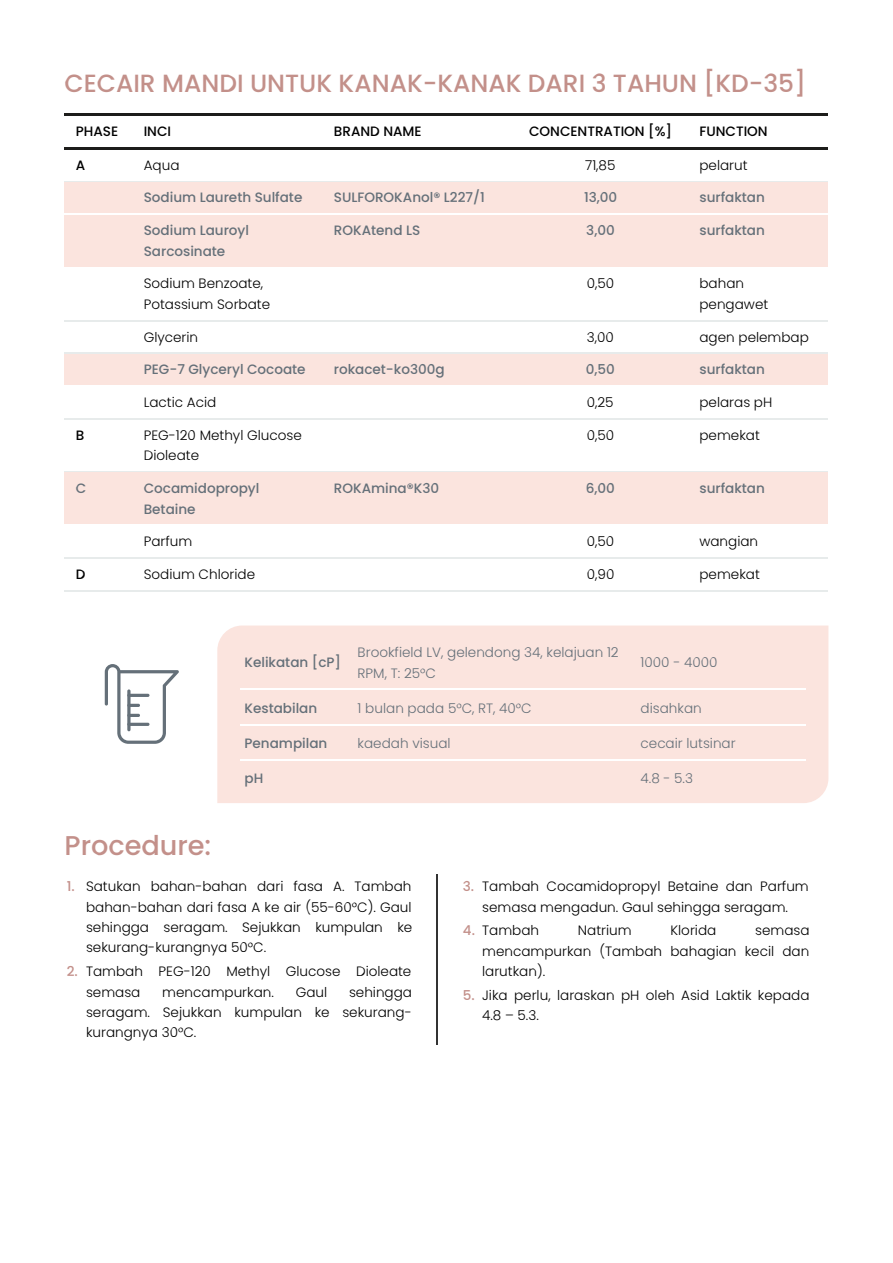
<style>
.page{position:relative;width:893px;height:1263px;background:#fff}
.page>*{position:absolute;margin:0;border:0;box-sizing:border-box;transform-origin:0 0}
.t1{font:500 27.15px "Poppins";letter-spacing:.005em;color:#c3908a}
.t2{font:24.9px "Medium Poppins";letter-spacing:.005em;color:#c3908a}
.t3{font:13.5px/20.4px "Light Poppins";letter-spacing:.005em;color:#000}
.t4{font:500 13.5px/20.4px "Poppins";letter-spacing:.005em;color:#657079}
.t5{font:13.5px/20.4px "Light Poppins";letter-spacing:.005em;color:#657079}
.t6{font:500 13.5px "Poppins";letter-spacing:.005em;color:#000}
.s1{font-family:"Poppins";font-weight:500;color:#c3908a}
</style>
<div class="page">
<hr style="left:64px;top:113px;width:764px;height:2px;background:#1d1d1b">
<hr style="left:64px;top:147px;width:764px;height:2px;background:#1d1d1b">
<hr style="left:64px;top:181px;width:764px;height:1px;background:#e7ebeb">
<div style="left:64px;top:182px;width:764px;height:33px;background:#fbe4de"></div>
<hr style="left:64px;top:214px;width:764px;height:1px;background:#fff">
<div style="left:64px;top:215px;width:764px;height:53px;background:#fbe4de"></div>
<hr style="left:64px;top:267px;width:764px;height:1px;background:#fff">
<hr style="left:64px;top:320px;width:764px;height:1px;background:#e7ebeb">
<hr style="left:64px;top:353px;width:764px;height:1px;background:#e7ebeb">
<div style="left:64px;top:354px;width:764px;height:33px;background:#fbe4de"></div>
<hr style="left:64px;top:386px;width:764px;height:1px;background:#fff">
<hr style="left:64px;top:419px;width:764px;height:1px;background:#e7ebeb">
<hr style="left:64px;top:472px;width:764px;height:1px;background:#e7ebeb">
<div style="left:64px;top:473px;width:764px;height:53px;background:#fbe4de"></div>
<hr style="left:64px;top:525px;width:764px;height:1px;background:#fff">
<hr style="left:64px;top:558px;width:764px;height:1px;background:#e7ebeb">
<hr style="left:64px;top:590px;width:764px;height:2px;background:#e7ebeb">
<div style="left:217px;top:626px;width:611px;height:177px;background:#fbe4de"></div>
<hr style="left:240px;top:689px;width:113px;height:1px;background:#fff">
<hr style="left:353px;top:689px;width:283px;height:1px;background:#fff">
<hr style="left:636px;top:689px;width:169px;height:1px;background:#fff">
<hr style="left:240px;top:724px;width:113px;height:1px;background:#fff">
<hr style="left:353px;top:724px;width:283px;height:1px;background:#fff">
<hr style="left:636px;top:724px;width:169px;height:1px;background:#fff">
<hr style="left:240px;top:759px;width:113px;height:1px;background:#fff">
<hr style="left:353px;top:759px;width:283px;height:1px;background:#fff">
<hr style="left:636px;top:759px;width:169px;height:1px;background:#fff">
<hr style="left:437px;top:874px;width:1px;height:171px;background:#333">
<svg style="left:105px;top:664px;width:74px;height:80px"></svg>
<hr style="left:127px;top:694px;width:22px;height:3px;background:#657079;border-radius:2px">
<h2 class="t2" style="left:64px;top:66px;width:743px">CECAIR MANDI UNTUK KANAK-KANAK DARI 3 TAHUN [KD-35]</h2>
<p class="t6" style="left:76px;top:122px;width:44px">PHASE</p>
<p class="t6" style="left:144px;top:122px;width:29px">INCI</p>
<p class="t6" style="left:334px;top:122px;width:89px">BRAND NAME</p>
<p class="t6" style="left:529px;top:122px;width:144px">CONCENTRATION [%]</p>
<p class="t6" style="left:699px;top:122px;width:70px">FUNCTION</p>
<p class="t6" style="left:76px;top:156px;width:11px">A</p>
<p class="t3" style="left:144px;top:155px;width:37px">Aqua</p>
<p class="t3" style="left:585px;top:155px;width:32px">71,85</p>
<p class="t3" style="left:699px;top:155px;width:50px">pelarut</p>
<p class="t4" style="left:144px;top:188px;width:160px">Sodium Laureth Sulfate</p>
<p class="t4" style="left:334px;top:188px;width:152px">SULFOROKAnol® L227/1</p>
<p class="t4" style="left:584px;top:188px;width:35px">13,00</p>
<p class="t4" style="left:699px;top:188px;width:67px">surfaktan</p>
<p class="t4" style="left:144px;top:220px;width:107px">Sodium Lauroyl<br>Sarcosinate</p>
<p class="t4" style="left:334px;top:220px;width:88px">ROKAtend LS</p>
<p class="t4" style="left:586px;top:220px;width:30px">3,00</p>
<p class="t4" style="left:699px;top:220px;width:67px">surfaktan</p>
<p class="t3" style="left:144px;top:274px;width:128px">Sodium Benzoate,<br>Potassium Sorbate</p>
<p class="t3" style="left:587px;top:274px;width:29px">0,50</p>
<p class="t3" style="left:699px;top:274px;width:70px">bahan pengawet</p>
<p class="t3" style="left:144px;top:327px;width:56px">Glycerin</p>
<p class="t3" style="left:587px;top:327px;width:28px">3,00</p>
<p class="t3" style="left:699px;top:327px;width:111px">agen pelembap</p>
<p class="t4" style="left:144px;top:359px;width:163px">PEG-7 Glyceryl Cocoate</p>
<p class="t4" style="left:334px;top:359px;width:112px">rokacet-ko300g</p>
<p class="t4" style="left:585px;top:359px;width:31px">0,50</p>
<p class="t4" style="left:699px;top:359px;width:67px">surfaktan</p>
<p class="t3" style="left:144px;top:392px;width:74px">Lactic Acid</p>
<p class="t3" style="left:587px;top:392px;width:28px">0,25</p>
<p class="t3" style="left:699px;top:392px;width:74px">pelaras pH</p>
<p class="t6" style="left:76px;top:426px;width:10px">B</p>
<p class="t3" style="left:144px;top:425px;width:159px">PEG-120 Methyl Glucose<br>Dioleate</p>
<p class="t3" style="left:587px;top:425px;width:29px">0,50</p>
<p class="t3" style="left:699px;top:425px;width:62px">pemekat</p>
<p class="t4" style="left:76px;top:478px;width:12px">C</p>
<p class="t4" style="left:144px;top:478px;width:117px">Cocamidopropyl<br>Betaine</p>
<p class="t4" style="left:334px;top:478px;width:107px">ROKAmina®K30</p>
<p class="t4" style="left:585px;top:478px;width:31px">6,00</p>
<p class="t4" style="left:699px;top:478px;width:67px">surfaktan</p>
<p class="t3" style="left:144px;top:531px;width:50px">Parfum</p>
<p class="t3" style="left:587px;top:531px;width:29px">0,50</p>
<p class="t3" style="left:699px;top:531px;width:60px">wangian</p>
<p class="t6" style="left:76px;top:565px;width:11px">D</p>
<p class="t3" style="left:144px;top:564px;width:113px">Sodium Chloride</p>
<p class="t3" style="left:587px;top:564px;width:29px">0,90</p>
<p class="t3" style="left:699px;top:564px;width:62px">pemekat</p>
<p class="t4" style="left:244px;top:652px;width:98px">Kelikatan [cP]</p>
<p class="t5" style="left:357px;top:642px;width:262px">Brookfield LV, gelendong 34, kelajuan 12<br>RPM, T: 25°C</p>
<p class="t5" style="left:640px;top:652px;width:78px">1000 - 4000</p>
<p class="t4" style="left:244px;top:698px;width:74px">Kestabilan</p>
<p class="t5" style="left:357px;top:698px;width:175px">1 bulan pada 5°C, RT, 40°C</p>
<p class="t5" style="left:640px;top:698px;width:63px">disahkan</p>
<p class="t4" style="left:244px;top:733px;width:84px">Penampilan</p>
<p class="t5" style="left:357px;top:733px;width:94px">kaedah visual</p>
<p class="t5" style="left:640px;top:733px;width:97px">cecair lutsinar</p>
<p class="t4" style="left:244px;top:768px;width:20px">pH</p>
<p class="t5" style="left:640px;top:768px;width:54px">4.8 - 5.3</p>
<h1 class="t1" style="left:64px;top:827px;width:148px">Procedure:</h1>
<p class="t3" style="left:86px;top:876px;width:328px;text-align:justify;text-indent:-19px"><span class="s1">1.</span> Satukan bahan-bahan dari fasa A. Tambah bahan-bahan dari fasa A ke air (55-60°C). Gaul sehingga seragam. Sejukkan kumpulan ke sekurang-kurangnya 50°C.</p>
<p class="t3" style="left:86px;top:961px;width:327px;text-indent:-19px"><span class="s1">2.</span> Tambah PEG-120 Methyl Glucose Dioleate semasa</p>
<p class="t3" style="left:86px;top:982px;width:327px;text-align:justify;text-indent:263px">sehingga seragam. Sejukkan kumpulan ke sekurang&shy;kurangnya 30°C.</p>
<p class="t3" style="left:162px;top:982px;width:113px">mencampurkan.</p>
<p class="t3" style="left:296px;top:982px;width:33px">Gaul</p>
<p class="t3" style="left:463px;top:876px;width:347px;text-align:center"><span class="s1">3.</span> Tambah Cocamidopropyl Betaine dan Parfum semasa mengadun. Gaul sehingga seragam.</p>
<p class="t3" style="left:463px;top:921px;width:78px"><span class="s1">4.</span> Tambah</p>
<p class="t3" style="left:578px;top:921px;width:55px">Natrium</p>
<p class="t3" style="left:670px;top:921px;width:47px">Klorida</p>
<p class="t3" style="left:482px;top:921px;width:329px;text-align:justify;text-indent:273px">semasa mencampurkan (Tambah bahagian kecil dan larutkan).</p>
<p class="t3" style="left:482px;top:985px;width:329px;text-indent:-19px"><span class="s1">5.</span> Jika perlu, laraskan pH oleh Asid Laktik kepada<br>4.8 – 5.3.</p>
</div>
